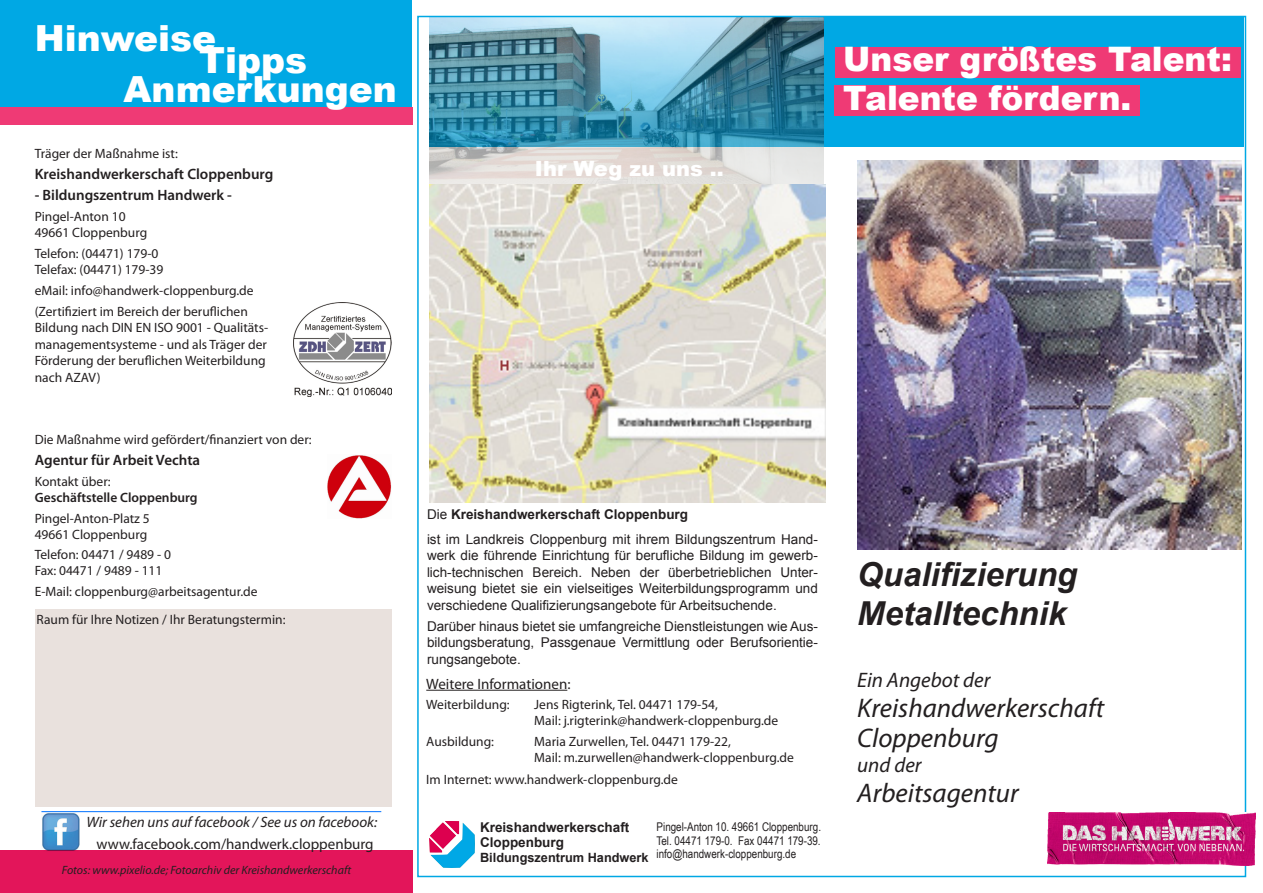
<style>
.page{position:relative;width:1263px;height:893px;background:#fff}
.page>*{position:absolute;margin:0;border:0;box-sizing:border-box;transform-origin:0 0}
.Arial_Black-White{font:900 36px "Arial";color:#fff}
.Titel_oben{font:900 33.75px "Arial";color:#fff}
.t1{font:italic 700 33px "Arial";color:#231f20}
.t2{font:italic 27px "Myriad Pro";color:#231f20}
.t3{font:italic 21px "Myriad Pro";color:#231f20}
.t4{font:900 21px "Arial";color:#fff}
.t5{font:600 15px "Myriad Pro";color:#231f20}
.t6{font:15px "Myriad Pro";color:#231f20}
.t7{font:italic 15px "Myriad Pro";color:#231f20}
.t8{font:13.5px/16.5px "Myriad Pro";color:#231f20}
.t9{font:13.5px/16.5px "Arial";color:#231f20;text-align:justify}
.t10{font:700 13.5px "Arial";color:#231f20}
.t11{font:600 13.5px/16.5px "Myriad Pro";color:#231f20}
.t12{font:700 12.75px "Arial";color:#231f20}
.t13{font:12px "Arial Narrow";color:#231f20}
.t14{font:italic 12px "Myriad Pro";color:#231f20}
.s1{font-weight:400}
</style>
<div class="page">
<div style="left:35px;top:609px;width:357px;height:197px;background:#e9e1dd"></div>
<div style="left:0;top:850px;width:412px;height:43px;background:#e3155a"></div>
<div style="left:1px;top:1px;width:1243px;height:146px;background:#00a8e4"></div>
<img style="left:429px;top:19px;width:395px;height:166px">
<div style="left:420px;top:1px;width:829px;height:15px;background:#fff"></div>
<img style="left:429px;top:185px;width:397px;height:317px">
<hr style="left:426px;top:690px;width:141px;height:1px;background:#231f20">
<img style="left:41px;top:812px;width:39px;height:39px">
<hr style="left:41px;top:811px;width:340px;height:1px;background:#0071ff">
<img style="left:429px;top:821px;width:46px;height:46px">
<div style="left:412px;top:0;width:17px;height:502px;background:#fff"></div>
<img style="left:293px;top:303px;width:99px;height:93px">
<div style="left:0;top:117px;width:412px;height:30px;background:#fff"></div>
<div style="left:0;top:107px;width:412px;height:17px;background:#ef3a75"></div>
<img style="left:857px;top:161px;width:385px;height:388px">
<img style="left:328px;top:455px;width:64px;height:64px">
<div style="left:835px;top:47px;width:405px;height:30px;background:#ef3a75"></div>
<div style="left:835px;top:86px;width:305px;height:30px;background:#ef3a75"></div>
<img style="left:1047px;top:812px;width:208px;height:53px">
<p class="Arial_Black-White" style="left:35px;top:12px;width:183px">Hinweise</p>
<p class="Arial_Black-White" style="left:199px;top:34px;width:110px">Tipps</p>
<p class="Arial_Black-White" style="left:124px;top:63px;width:275px">Anmerkungen</p>
<p class="t8" style="left:35px;top:145px;width:145px">Träger der Maßnahme ist:</p>
<p class="t5" style="left:35px;top:164px;width:240px">Kreishandwerkerschaft Cloppenburg</p>
<p class="t5" style="left:35px;top:185px;width:199px">- Bildungszentrum Handwerk -</p>
<p class="t8" style="left:35px;top:208px;width:114px">Pingel-Anton 10<br>49661 Cloppenburg</p>
<p class="t8" style="left:35px;top:245px;width:130px">Telefon: (04471) 179-0<br>Telefax: (04471) 179-39</p>
<p class="t8" style="left:35px;top:282px;width:220px">eMail: info@handwerk-cloppenburg.de</p>
<p class="t8" style="left:35px;top:303px;width:235px">(Zertifiziert im Bereich der beruflichen Bildung nach DIN EN ISO 9001 - Qualitäts&shy;managementsysteme - und als Träger der Förderung der beruflichen Weiterbildung nach AZAV)</p>
<p class="t8" style="left:35px;top:431px;width:278px">Die Maßnahme wird gefördert/finanziert von der:</p>
<p class="t5" style="left:35px;top:450px;width:167px">Agentur für Arbeit Vechta</p>
<p class="t11" style="left:35px;top:472px;width:164px"><span class="s1">Kontakt über:<br></span>Geschäftstelle Cloppenburg</p>
<p class="t8" style="left:35px;top:510px;width:117px">Pingel-Anton-Platz 5<br>49661 Cloppenburg</p>
<p class="t8" style="left:35px;top:546px;width:138px">Telefon: 04471 / 9489 - 0<br>Fax: 04471 / 9489 - 111</p>
<p class="t8" style="left:35px;top:583px;width:224px">E-Mail: cloppenburg@arbeitsagentur.de</p>
<p class="t8" style="left:37px;top:611px;width:250px">Raum für Ihre Notizen / Ihr Beratungstermin:</p>
<p class="t7" style="left:86px;top:813px;width:292px">Wir sehen uns auf facebook / See us on facebook:</p>
<p class="t6" style="left:97px;top:835px;width:279px">www.facebook.com/handwerk.cloppenburg</p>
<p class="t14" style="left:62px;top:862px;width:291px">Fotos: www.pixelio.de; Fotoarchiv der Kreishandwerkerschaft</p>
<p class="t4" style="left:535px;top:153px;width:191px">Ihr Weg zu uns ..</p>
<p class="Titel_oben" style="left:843px;top:35px;width:390px">Unser größtes Talent:</p>
<p class="Titel_oben" style="left:843px;top:73px;width:290px">Talente fördern.</p>
<p class="t10" style="left:427px;top:505px;width:263px"><span class="s1">Die</span> Kreishandwerkerschaft Cloppenburg</p>
<p class="t9" style="left:427px;top:531px;width:392px">ist im Landkreis Cloppenburg mit ihrem Bildungszentrum Hand&shy;werk die führende Einrichtung für berufliche Bildung im gewerb&shy;lich-technischen Bereich. Neben der überbetrieblichen Unter&shy;weisung bietet sie ein vielseitiges Weiterbildungsprogramm und verschiedene Qualifizierungsangebote für Arbeitsuchende.</p>
<p class="t9" style="left:427px;top:618px;width:392px">Darüber hinaus bietet sie umfangreiche Dienstleistungen wie Aus&shy;bildungsberatung, Passgenaue Vermittlung oder Berufsorientie&shy;rungsangebote.</p>
<p class="t6" style="left:426px;top:674px;width:146px">Weitere Informationen:</p>
<p class="t8" style="left:426px;top:696px;width:85px">Weiterbildung:</p>
<p class="t8" style="left:534px;top:696px;width:246px">Jens Rigterink, Tel. 04471 179-54,<br>Mail: j.rigterink@handwerk-cloppenburg.de</p>
<p class="t8" style="left:426px;top:733px;width:69px">Ausbildung:</p>
<p class="t8" style="left:534px;top:733px;width:261px">Maria Zurwellen, Tel. 04471 179-22,<br>Mail: m.zurwellen@handwerk-cloppenburg.de</p>
<p class="t8" style="left:426px;top:771px;width:253px">Im Internet: www.handwerk-cloppenburg.de</p>
<p class="t10" style="left:480px;top:819px;width:151px">Kreishandwerkerschaft</p>
<p class="t10" style="left:480px;top:833px;width:85px">Cloppenburg</p>
<p class="t12" style="left:480px;top:849px;width:170px">Bildungszentrum Handwerk</p>
<p class="t13" style="left:657px;top:818px;width:166px">Pingel-Anton 10. 49661 Cloppenburg.</p>
<p class="t13" style="left:657px;top:831px;width:166px">Tel. 04471 179-0. Fax 04471 179-39.</p>
<p class="t13" style="left:657px;top:845px;width:141px">info@handwerk-cloppenburg.de</p>
<p class="t1" style="left:857px;top:552px;width:222px">Qualifizierung</p>
<p class="t1" style="left:857px;top:591px;width:211px">Metalltechnik</p>
<p class="t3" style="left:857px;top:667px;width:135px">Ein Angebot der</p>
<p class="t2" style="left:857px;top:691px;width:248px">Kreishandwerkerschaft</p>
<p class="t2" style="left:857px;top:721px;width:143px">Cloppenburg</p>
<p class="t3" style="left:857px;top:752px;width:66px">und der</p>
<p class="t2" style="left:857px;top:776px;width:163px">Arbeitsagentur</p>
</div>
